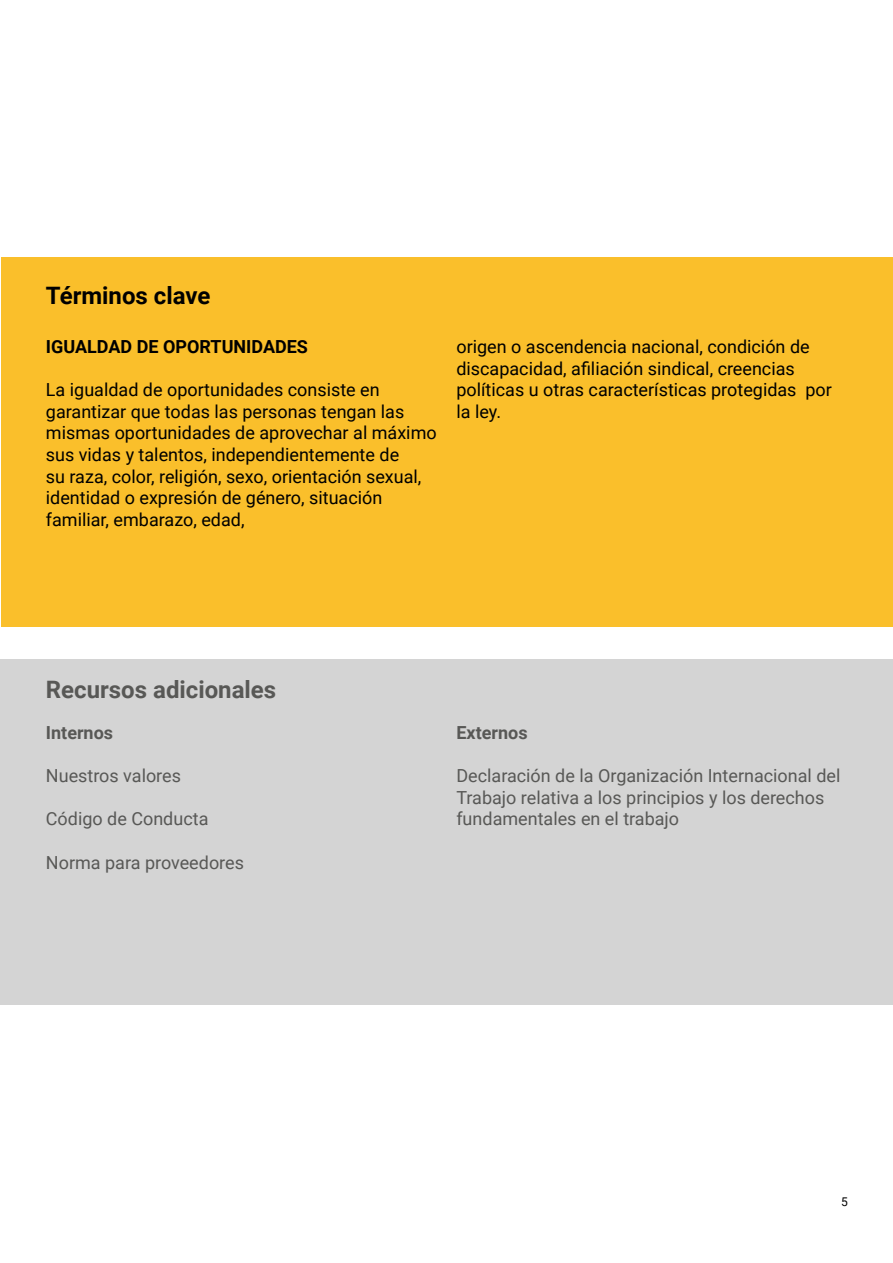
<style>
.page{position:relative;width:893px;height:1263px;background:#fff}
.page>*{position:absolute;margin:0;border:0;box-sizing:border-box;transform-origin:0 0}
.t1{font:700 24px "Roboto";color:#585856}
.t2{font:700 24px "Roboto";color:#000}
.t3{font:18px/21.6px "Roboto";color:#000}
.t4{font:18px/21.6px "Roboto";color:#585856}
.t5{font:700 18px "Roboto";color:#000}
.t6{font:700 18px "Roboto";color:#585856}
.t7{font:12px "Roboto";color:#000}
</style>
<div class="page">
<div style="left:1px;top:659px;width:892px;height:345px;background:#d4d4d4"></div>
<div style="left:1px;top:257px;width:892px;height:369px;background:#fabf2b"></div>
<h1 class="t2" style="left:46px;top:278px;width:166px">Términos clave</h1>
<p class="t5" style="left:46px;top:334px;width:264px">IGUALDAD DE OPORTUNIDADES</p>
<p class="t3" style="left:46px;top:378px;width:392px">La igualdad de oportunidades consiste en garantizar que todas las personas tengan las mismas oportunidades de aprovechar al máximo sus vidas y talentos, independientemente de<br>su raza, color, religión, sexo, orientación sexual, identidad o expresión de género, situación familiar, embarazo, edad,</p>
<p class="t3" style="left:456px;top:335px;width:377px">origen o ascendencia nacional, condición de discapacidad, afiliación sindical, creencias políticas u otras características protegidas por la ley.</p>
<h1 class="t1" style="left:46px;top:673px;width:232px">Recursos adicionales</h1>
<p class="t6" style="left:46px;top:720px;width:69px">Internos</p>
<p class="t4" style="left:46px;top:764px;width:137px">Nuestros valores</p>
<p class="t4" style="left:46px;top:807px;width:164px">Código de Conducta</p>
<p class="t4" style="left:46px;top:851px;width:200px">Norma para proveedores</p>
<p class="t6" style="left:456px;top:720px;width:73px">Externos</p>
<p class="t4" style="left:456px;top:764px;width:386px">Declaración de la Organización Internacional del<br>Trabajo relativa a los principios y los derechos fundamentales en el trabajo</p>
<p class="t7" style="left:841px;top:1193px;width:8px">5</p>
</div>
